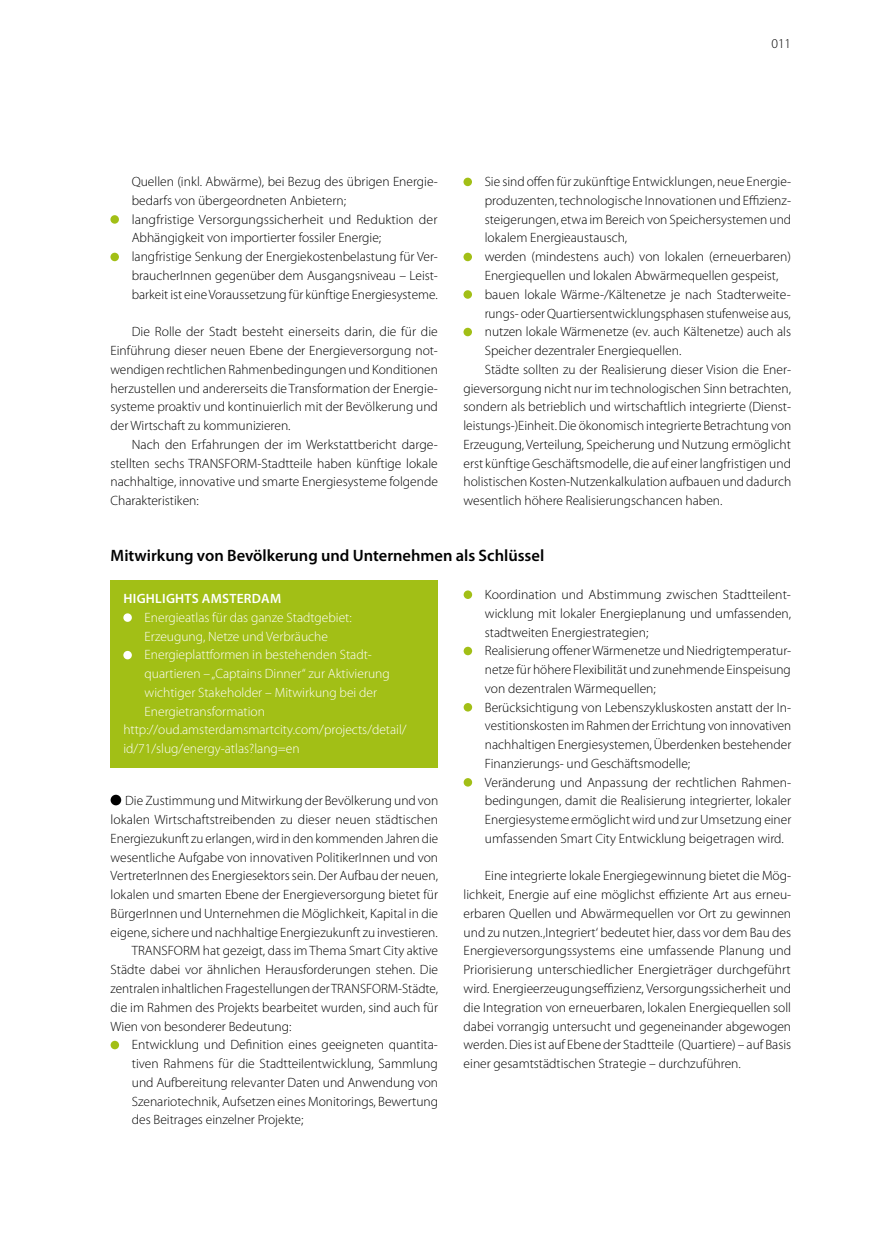
<style>
.page{position:relative;width:872px;height:1234px;background:#fff}
.page>*{position:absolute;margin:0;border:0;box-sizing:border-box;transform-origin:0 0}
.t1{font:600 16.5px "Myriad Pro";color:#000}
.t2{font:300 13.5px/18.8px "Myriad Pro";color:#000;text-align:justify}
.t3{font:300 13.5px "Myriad Pro";color:#fff}
.t4{font:600 13.5px "Myriad Pro";color:#fff}
</style>
<div class="page">
<div style="left:110px;top:215px;width:9px;height:9px;background:#a2bf16;border-radius:50%"></div>
<div style="left:110px;top:253px;width:9px;height:8px;background:#a2bf16;border-radius:50%"></div>
<div style="left:463px;top:178px;width:9px;height:8px;background:#a2bf16;border-radius:50%"></div>
<div style="left:463px;top:253px;width:9px;height:8px;background:#a2bf16;border-radius:50%"></div>
<div style="left:463px;top:290px;width:9px;height:9px;background:#a2bf16;border-radius:50%"></div>
<div style="left:463px;top:328px;width:9px;height:8px;background:#a2bf16;border-radius:50%"></div>
<div style="left:111px;top:794px;width:10px;height:11px;background:#000;border-radius:50%"></div>
<div style="left:111px;top:1040px;width:8px;height:9px;background:#a2bf16;border-radius:50%"></div>
<div style="left:463px;top:590px;width:9px;height:9px;background:#a2bf16;border-radius:50%"></div>
<div style="left:463px;top:646px;width:9px;height:9px;background:#a2bf16;border-radius:50%"></div>
<div style="left:463px;top:703px;width:9px;height:8px;background:#a2bf16;border-radius:50%"></div>
<div style="left:463px;top:778px;width:9px;height:8px;background:#a2bf16;border-radius:50%"></div>
<div style="left:111px;top:580px;width:327px;height:187px;background:#a2bf16"></div>
<div style="left:123px;top:613px;width:9px;height:8px;background:#fff;border-radius:50%"></div>
<svg style="left:123px;top:650px;width:9px;height:9px"></svg>
<p class="t2" style="left:771px;top:35px;width:21px">011</p>
<p class="t2" style="left:132px;top:172px;width:308px;text-align:left">Quellen (inkl. Abwärme), bei Bezug des übrigen Energie&shy;bedarfs von übergeordneten Anbietern;<br>langfristige Versorgungssicherheit und Reduktion der Abhängigkeit von importierter fossiler Energie; langfristige Senkung der Energiekostenbelastung für Ver&shy;braucherI nnen gegenüber dem Ausgangsniveau – Leist&shy;barkeit ist eine Voraussetzung für künftige Energiesysteme.</p>
<p class="t2" style="left:110px;top:322px;width:329px;text-indent:21px">Die Rolle der Stadt besteht einerseits darin, die für die Einführung dieser neuen Ebene der Energieversorgung not&shy;wendigen rechtlichen Rahmenbedingungen und Konditionen herzustellen und andererseits die Transformation der Energie&shy;systeme proaktiv und kontinuierlich mit der Bevölkerung und der Wirtschaft zu kommunizieren.</p>
<p class="t2" style="left:110px;top:435px;width:329px;text-indent:21px">Nach den Erfahrungen der im Werkstattbericht darge&shy;stellten sechs TRANS</p>
<p class="t2" style="left:110px;top:454px;width:329px;text-indent:147px">-Stadtteile haben künftige lokale nachhaltige, innovative und smarte Energiesysteme folgende Charakteristiken:</p>
<p class="t2" style="left:225px;top:454px;width:16px">FORM</p>
<p class="t2" style="left:472px;top:172px;width:320px">Sie sind offen für zukünftige Entwicklungen, neue Energie-</p>
<p class="t2" style="left:485px;top:191px;width:308px">produzenten, technologische I nnovationen und Effizienz-</p>
<p class="t2" style="left:485px;top:210px;width:308px">steigerungen, etwa im Bereich von Speichersystemen und</p>
<p class="t2" style="left:485px;top:229px;width:144px">lokalem Energieaustausch,</p>
<p class="t2" style="left:485px;top:247px;width:308px">werden (mindestens auch) von lokalen (erneuerbaren)</p>
<p class="t2" style="left:485px;top:266px;width:295px">Energiequellen und lokalen Abwärmequellen gespeist,</p>
<p class="t2" style="left:485px;top:285px;width:308px">bauen lokale Wärme-/Kältenetze je nach Stadterweite-</p>
<p class="t2" style="left:485px;top:304px;width:307px">rungs- oder Quartiersentwicklungsphasen stufenweise aus,</p>
<p class="t2" style="left:485px;top:322px;width:308px">nutzen lokale Wärmenetze (ev. auch Kältenetze) auch als</p>
<p class="t2" style="left:485px;top:341px;width:198px">Speicher dezentraler Energiequellen.</p>
<p class="t2" style="left:485px;top:360px;width:308px">Städte sollten zu der Realisierung dieser Vision die Ener-</p>
<p class="t2" style="left:463px;top:379px;width:329px">gieversorgung nicht nur im technologischen Sinn betrachten,</p>
<p class="t2" style="left:463px;top:397px;width:329px">sondern als betrieblich und wirtschaftlich integrierte (Dienst-</p>
<p class="t2" style="left:463px;top:416px;width:329px">leistungs-)Einheit. Die ökonomisch integrierte Betrachtung von</p>
<p class="t2" style="left:463px;top:435px;width:329px">Erzeugung, Verteilung, Speicherung und N utzung ermöglicht</p>
<p class="t2" style="left:463px;top:454px;width:329px">erst künftige Geschäftsmodelle, die auf einer langfristigen und</p>
<p class="t2" style="left:463px;top:472px;width:329px">holistischen Kosten-N utzenkalkulation aufbauen und dadurch</p>
<p class="t2" style="left:463px;top:491px;width:260px">wesentlich höhere Realisierungschancen haben.</p>
<p class="t1" style="left:111px;top:545px;width:435px">Mitwirkung von Bevölkerung und Unternehmen als Schlüssel</p>
<p class="t4" style="left:123px;top:590px;width:18px">Highlights</p>
<p class="t4" style="left:202px;top:590px;width:19px">Amsterdam</p>
<p class="t3" style="left:145px;top:609px;width:209px">Energieatlas für das ganze Stadtgebiet:</p>
<p class="t3" style="left:145px;top:628px;width:185px">Erzeugung, Netze und Verbräuche</p>
<p class="t3" style="left:145px;top:647px;width:228px">Energieplattformen in bestehenden Stadt-</p>
<p class="t3" style="left:145px;top:666px;width:247px">quartieren – „Captains Dinner“ zur Aktivierung</p>
<p class="t3" style="left:145px;top:684px;width:234px">wichtiger Stakeholder – Mitwirkung bei der</p>
<p class="t3" style="left:145px;top:703px;width:122px">Energietransformation</p>
<p class="t3" style="left:123px;top:722px;width:285px">http://oud.amsterdamsmartcity.com/projects/detail/</p>
<p class="t3" style="left:123px;top:741px;width:178px">id/71/slug/energy-atlas?lang=en</p>
<p class="t2" style="left:125px;top:791px;width:314px">Die Zustimmung und Mitwirkung der Bevölkerung und von</p>
<p class="t2" style="left:111px;top:810px;width:329px">lokalen Wirtschaftstreibenden zu dieser neuen städtischen</p>
<p class="t2" style="left:111px;top:829px;width:329px">Energiezukunft zu erlangen, wird in den kommenden Jahren die</p>
<p class="t2" style="left:111px;top:847px;width:329px">wesentliche Aufgabe von innovativen PolitikerI nnen und von</p>
<p class="t2" style="left:111px;top:866px;width:329px">VertreterI nnen des Energiesektors sein. Der Aufbau der neuen,</p>
<p class="t2" style="left:111px;top:885px;width:329px">lokalen und smarten Ebene der Energieversorgung bietet für</p>
<p class="t2" style="left:111px;top:904px;width:329px">BürgerI nnen und U nternehmen die Möglichkeit, Kapital in die</p>
<p class="t2" style="left:111px;top:922px;width:329px">eigene, sichere und nachhaltige Energiezukunft zu investieren.</p>
<p class="t2" style="left:132px;top:941px;width:9px">TRANS</p>
<p class="t2" style="left:168px;top:941px;width:16px">FORM</p>
<p class="t2" style="left:111px;top:941px;width:329px;text-indent:92px">hat gezeigt, dass im Thema Smart City aktive Städte dabei vor ähnlichen Herausforderungen stehen. Die zentralen inhaltlichen Fragestellungen der TRANS</p>
<p class="t2" style="left:111px;top:979px;width:329px;text-indent:288px">-Städte, die im Rahmen des Projekts bearbeitet wurden, sind auch für Wien von besonderer Bedeutung:</p>
<p class="t2" style="left:132px;top:1035px;width:308px">Entwicklung und Definition eines geeigneten quantita&shy;tiven Rahmens für die Stadtteilentwicklung, Sammlung und Aufbereitung relevanter Daten und Anwendung von Szenariotechnik, Aufsetzen eines Monitorings, Bewertung des Beitrages einzelner Projekte;</p>
<p class="t2" style="left:366px;top:979px;width:16px">FORM</p>
<p class="t2" style="left:472px;top:585px;width:320px">Koordination und Abstimmung zwischen Stadtteilent-</p>
<p class="t2" style="left:485px;top:604px;width:308px">wicklung mit lokaler Energieplanung und umfassenden,</p>
<p class="t2" style="left:485px;top:622px;width:165px">stadtweiten Energiestrategien;</p>
<p class="t2" style="left:472px;top:641px;width:320px">Realisierung offener Wärmenetze und N iedrigtemperatur-</p>
<p class="t2" style="left:485px;top:660px;width:307px">netze für höhere Flexibilität und zunehmende Einspeisung</p>
<p class="t2" style="left:485px;top:679px;width:172px">von dezentralen Wärmequellen;</p>
<p class="t2" style="left:472px;top:697px;width:320px">Berücksichtigung von Lebenszykluskosten anstatt der I n-</p>
<p class="t2" style="left:485px;top:716px;width:308px">vestitionskosten im Rahmen der Errichtung von innovativen</p>
<p class="t2" style="left:485px;top:735px;width:308px">nachhaltigen Energiesystemen, Überdenken bestehender</p>
<p class="t2" style="left:485px;top:754px;width:207px">Finanzierungs- und Geschäftsmodelle;</p>
<p class="t2" style="left:485px;top:772px;width:308px">Veränderung und Anpassung der rechtlichen Rahmen-</p>
<p class="t2" style="left:485px;top:791px;width:308px">bedingungen, damit die Realisierung integrierter, lokaler</p>
<p class="t2" style="left:485px;top:810px;width:308px">Energiesysteme ermöglicht wird und zur U msetzung einer</p>
<p class="t2" style="left:485px;top:829px;width:300px">umfassenden Smart City Entwicklung beigetragen wird.</p>
<p class="t2" style="left:463px;top:866px;width:329px;text-indent:21px">Eine integrierte lokale Energiegewinnung bietet die Mög&shy;lichkeit, Energie auf eine möglichst effiziente Art aus erneu&shy;erbaren Quellen und Abwärmequellen vor Ort zu gewinnen und zu nutzen. ‚I ntegriert‘ bedeutet hier, dass vor dem Bau des Energieversorgungssystems eine umfassende Planung und Priorisierung unterschiedlicher Energieträger durchgeführt wird. Energieerzeugungseffizienz, Versorgungssicherheit und die I ntegration von erneuerbaren, lokalen Energiequellen soll dabei vorrangig untersucht und gegeneinander abgewogen werden. Dies ist auf Ebene der Stadtteile (Quartiere) – auf Basis einer gesamtstädtischen Strategie – durchzuführen.</p>
</div>
